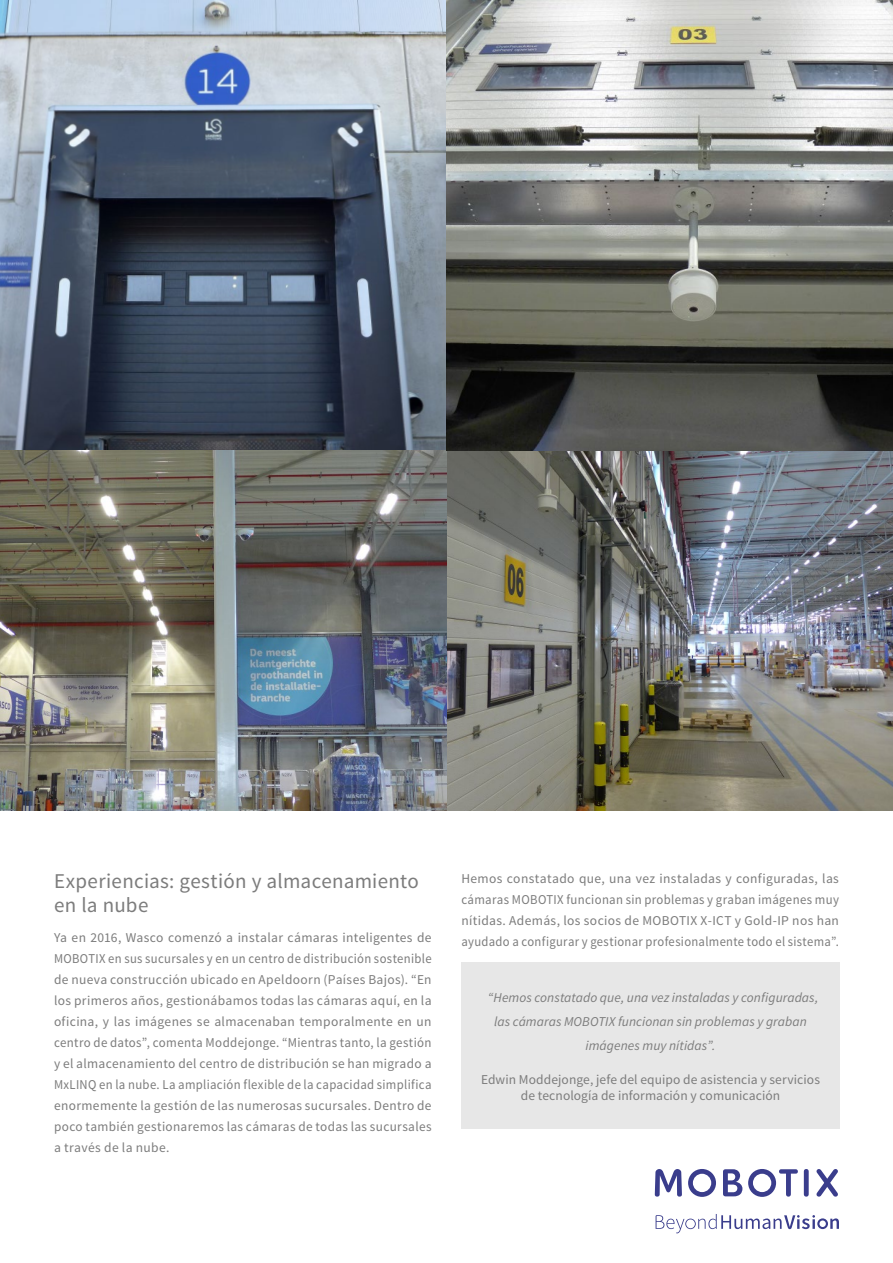
<style>
.page{position:relative;width:893px;height:1263px;background:#fff}
.page>*{position:absolute;margin:0;border:0;box-sizing:border-box;transform-origin:0 0}
.TextParagraphTitle{font:21px/24px "Source Sans Pro";letter-spacing:.01em;color:#7c7c7c}
.TextParagraph{font:13.5px/21px "Source Sans Pro";letter-spacing:.025em;color:#7c7c7c;text-align:justify}
.Testimonial{font:italic 13.5px/24px "Source Sans Pro";letter-spacing:.005em;color:#7c7c7c;text-align:center}
.Testimonial_Title{font:13.5px/16.5px "Source Sans Pro";letter-spacing:.005em;color:#7c7c7c;text-align:center}
</style>
<div class="page">
<svg style="left:655px;top:1169px;width:27px;height:27px"></svg>
<svg style="left:723px;top:1169px;width:19px;height:27px"></svg>
<div style="left:804px;top:1169px;width:5px;height:27px;background:#3a3d8c;border-radius:2px"></div>
<svg style="left:816px;top:1169px;width:22px;height:27px"></svg>
<svg style="left:688px;top:1169px;width:28px;height:28px"></svg>
<svg style="left:748px;top:1169px;width:50px;height:28px"></svg>
<svg style="left:656px;top:1214px;width:183px;height:19px"></svg>
<div style="left:461px;top:962px;width:379px;height:166px;background:#e7e7e7"></div>
<img style="left:0;top:0;width:446px;height:450px">
<img style="left:0;top:450px;width:893px;height:360px">
<img style="left:446px;top:0;width:447px;height:450px">
<p class="TextParagraphTitle" style="left:54px;top:870px;width:366px">Experiencias: gestión y almacenamiento en la nube</p>
<p class="TextParagraph" style="left:54px;top:927px;width:379px">Ya en 2016, Wasco comenzó a instalar cámaras inteligentes de MOBOTIX en sus sucursales y en un centro de distribución sostenible de nueva construcción ubicado en Apeldoorn (Países Bajos). “En los primeros años, gestionábamos todas las cámaras aquí, en la oficina, y las imágenes se almacenaban temporalmente en un centro de datos”, comenta Moddejonge. “Mientras tanto, la gestión y el almacenamiento del centro de distribución se han migrado a MxLINQ en la nube. La ampliación flexible de la capacidad simplifica enormemente la gestión de las numerosas sucursales. Dentro de poco también gestionaremos las cámaras de todas las sucursales a través de la nube.</p>
<p class="TextParagraph" style="left:461px;top:868px;width:379px">Hemos constatado que, una vez instaladas y configuradas, las cámaras MOBOTIX funcionan sin problemas y graban imágenes muy nítidas. Además, los socios de MOBOTIX X-ICT y Gold-IP nos han ayudado a configurar y gestionar profesionalmente todo el sistema”.</p>
<p class="Testimonial" style="left:488px;top:986px;width:332px">“Hemos constatado que, una vez instaladas y configuradas, las cámaras MOBOTIX funcionan sin problemas y graban imágenes muy nítidas”.</p>
<p class="Testimonial_Title" style="left:481px;top:1071px;width:340px">Edwin Moddejonge, jefe del equipo de asistencia y servicios de tecnología de información y comunicación</p>
</div>
